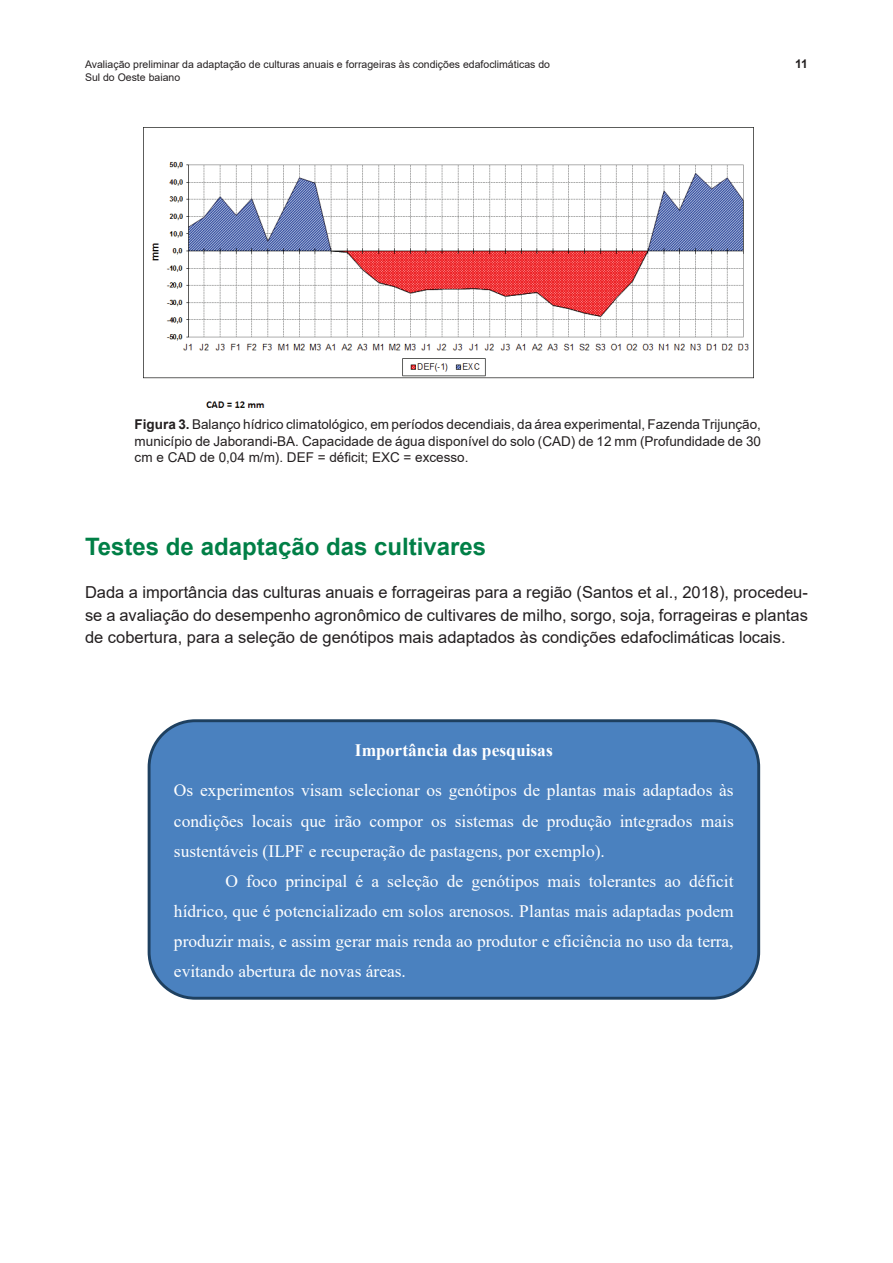
<style>
.page{position:relative;width:893px;height:1263px;background:#fff}
.page>*{position:absolute;margin:0;border:0;box-sizing:border-box;transform-origin:0 0}
.t1{font:700 24px "Arial";color:#007f46}
.t2{font:17.4px/30.2px "Times New Roman";color:#fff;text-align:justify}
.t3{font:700 17.4px "Times New Roman";color:#fff}
.t4{font:16.5px/22.5px "Arial";color:#231f20;text-align:justify}
.t5{font:13.5px/16.2px "Arial";color:#231f20;text-align:justify}
.t6{font:700 12px "Arial";color:#231f20}
.t7{font:10.5px "Arial";color:#231f20}
.s1{font-weight:700}
</style>
<div class="page">
<img style="left:144px;top:128px;width:610px;height:280px">
<div style="left:148px;top:719px;width:612px;height:281px;background:#4a81bf;border:3px solid #1e4060;border-radius:46px"></div>
<p class="t7" style="left:85px;top:57px;width:466px">Avaliação preliminar da adaptação de culturas anuais e forrageiras às condições edafoclimáticas do</p>
<p class="t6" style="left:795px;top:56px;width:14px">11</p>
<p class="t7" style="left:85px;top:70px;width:97px">Sul do Oeste baiano</p>
<p class="t5" style="left:135px;top:416px;width:628px"><span class="s1">Figura 3.</span> Balanço hídrico climatológico, em períodos decendiais, da área experimental, Fazenda Trijunção, município de Jaborandi-BA. Capacidade de água disponível do solo (CAD) de 12 mm (Profundidade de 30 cm e CAD de 0,04 m/m). DEF = déficit; EXC = excesso.</p>
<h1 class="t1" style="left:85px;top:529px;width:403px">Testes de adaptação das cultivares</h1>
<p class="t4" style="left:85px;top:581px;width:724px">Dada a importância das culturas anuais e forrageiras para a região (Santos et al., 2018), procedeu&shy;se a avaliação do desempenho agronômico de cultivares de milho, sorgo, soja, forrageiras e plantas de cobertura, para a seleção de genótipos mais adaptados às condições edafoclimáticas locais.</p>
<p class="t3" style="left:355px;top:738px;width:199px">Importância das pesquisas</p>
<p class="t2" style="left:174px;top:775px;width:561px">Os experimentos visam selecionar os genótipos de plantas mais adaptados às condições locais que irão compor os sistemas de produção integrados mais sustentáveis (ILPF e recuperação de pastagens, por exemplo).</p>
<p class="t2" style="left:174px;top:865px;width:561px;text-indent:52px">O foco principal é a seleção de genótipos mais tolerantes ao déficit hídrico, que é potencializado em solos arenosos. Plantas mais adaptadas podem produzir mais, e assim gerar mais renda ao produtor e eficiência no uso da terra, evitando abertura de novas áreas.</p>
</div>
